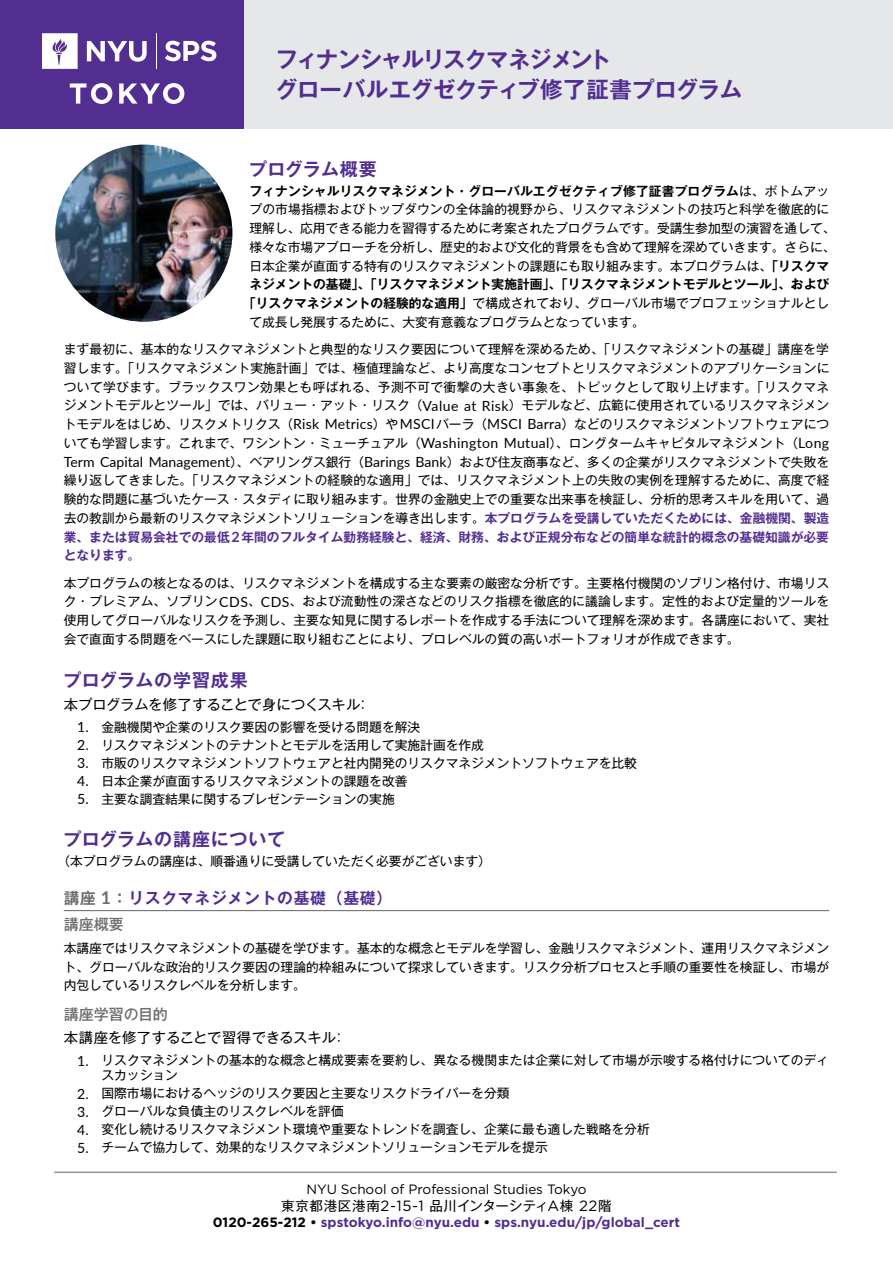
<style>
.page{position:relative;width:893px;height:1263px;background:#fff}
.page>*{position:absolute;margin:0;border:0;box-sizing:border-box;transform-origin:0 0}
.t1{font:700 22.5px/30px "Gothic MB101 Pro De";letter-spacing:-.03em;color:#522e91}
.t2{font:700 18px "Gothic MB101 Pro De";letter-spacing:.035em;color:#522e91}
.t3{font:700 18px "Gothic MB101 Pro De";letter-spacing:.01em;color:#522e91}
.t4{font:700 15.75px "Gothic MB101 Pro De";letter-spacing:.05em;color:#522e91}
.t5{font:500 15px "Gothic MB101 Pro";color:#6d6e71}
.t6{font:14.25px "Gothic MB101 Pro";letter-spacing:.01em;color:#000}
.t7{font:700 13.5px "Gotham";color:#522e91}
.t8{font:13.5px "Gotham";color:#000}
.t9{font:13.5px "Gothic MB101 Pro";letter-spacing:.035em;color:#000}
.t10{font:12.75px/18.8px "Gothic MB101 Pro";color:#000}
.t11{font:700 12.75px "Gothic MB101 Pro De";color:#000}
.t12{font:700 12.75px/18.8px "Gothic MB101 Pro De";color:#522e91}
.s1{font-family:"Gothic MB101 Pro";font-weight:400}
.s2{font-family:"Gothic MB101 Pro De";font-weight:700}
.s3{font-family:"Lato";font-size:14.1px}
.s4{font-family:"Gothic MB101 Pro De";font-weight:700;color:#522e91}
.s5{font-family:"Lato";font-size:14.25px}
.s6{color:#6d6e71}
.s7{font-family:"Lato";font-size:17.7px;color:#6d6e71}
.s8{font-family:"Gotham";font-size:14.85px}
.s9{color:#000}
</style>
<div class="page">
<div style="left:0;top:0;width:246px;height:128px;background:#522e91"></div>
<svg style="left:165px;top:41px;width:51px;height:20px"></svg>
<hr style="left:156px;top:33px;width:1px;height:36px;background:#fff">
<svg style="left:87px;top:41px;width:60px;height:21px"></svg>
<svg style="left:42px;top:33px;width:36px;height:36px"></svg>
<svg style="left:70px;top:83px;width:42px;height:21px"></svg>
<svg style="left:119px;top:83px;width:65px;height:21px"></svg>
<div style="left:245px;top:0;width:648px;height:128px;background:#e6e7e8"></div>
<hr style="left:54px;top:1171px;width:783px;height:2px;background:#939598">
<hr style="left:64px;top:910px;width:765px;height:1px;background:#6d6e71">
<img style="left:55px;top:145px;width:177px;height:177px;border-radius:89px">
<h1 class="t1" style="left:275px;top:42px;width:469px">フィナンシャルリスクマネジメント<br>グローバルエグゼクティブ修了証書プログラム</h1>
<h2 class="t3" style="left:249px;top:154px;width:129px">プログラム概要</h2>
<p class="t11" style="left:249px;top:180px;width:581px">フィナンシャルリスクマネジメント・グローバルエグゼクティブ修了証書プログラム<span class="s1">は、ボトムアッ</span></p>
<p class="t10" style="left:249px;top:198px;width:588px">プの市場指標およびトップダウンの全体論的視野から、リスクマネジメントの技巧と科学を徹底的に理解し、応用できる能力を習得するために考案されたプログラムです。受講生参加型の演習を通して、様々な市場アプローチを分析し、歴史的および文化的背景をも含めて理解を深めていきます。さらに、日本企業が直面する特有のリスクマネジメントの課題にも取り組みます。本プログラムは、<span class="s2">「リスクマ</span></p>
<p class="t11" style="left:249px;top:274px;width:581px">ネジメントの基礎」、「リスクマネジメント実施計画」、「リスクマネジメントモデルとツール」、および</p>
<p class="t10" style="left:249px;top:292px;width:581px;text-indent:-6px"><span class="s2">「リスクマネジメントの経験的な適用」</span>で構成されており、グローバル市場でプロフェッショナルとして成長し発展するために、大変有意義なプログラムとなっています。</p>
<p class="t10" style="left:64px;top:338px;width:767px;text-align:justify">まず最初に、基本的なリスクマネジメントと典型的なリスク要因について理解を深めるため、「リスクマネジメントの基礎」講座を学習します。「リスクマネジメント実施計画」では、極値理論など、より高度なコンセプトとリスクマネジメントのアプリケーションについて学びます。ブラックスワン効果とも呼ばれる、予測不可で衝撃の大きい事象を、トピックとして取り上げます。「リスクマネジメントモデルとツール」では、バリュー・アット・リスク（<span class="s3">Value at Risk</span>）モデルなど、広範に使用されているリスクマネジメントモデルをはじめ、リスクメトリクス（<span class="s3">Risk Metrics</span>）や<span class="s3">MSCI</span>バーラ（<span class="s3">MSCI Barra</span>）などのリスクマネジメントソフトウェアについても学習します。これまで、ワシントン・ミューチュアル（<span class="s3">Washington Mutual</span>）、ロングタームキャピタルマネジメント（<span class="s3">Long Term Capital Management</span>）、ベアリングス銀行（<span class="s3">Barings Bank</span>）および住友商事など、多くの企業がリスクマネジメントで失敗を繰り返してきました。「リスクマネジメントの経験的な適用」では、リスクマネジメント上の失敗の実例を理解するために、高度で経験的な問題に基づいたケース・スタディに取り組みます。世界の金融史上での重要な出来事を検証し、分析的思考スキルを用いて、過去の教訓から最新のリスクマネジメントソリューションを導き出します。<span class="s4">本プログラムを受講していただくためには、金融機関、製造</span></p>
<p class="t12" style="left:64px;top:526px;width:767px">業、または貿易会社での最低<span class="s5">2</span>年間のフルタイム勤務経験と、経済、財務、および正規分布などの簡単な統計的概念の基礎知識が必要となります。</p>
<p class="t10" style="left:64px;top:572px;width:767px;text-align:justify">本プログラムの核となるのは、リスクマネジメントを構成する主な要素の厳密な分析です。主要格付機関のソブリン格付け、市場リスク・プレミアム、ソブリン<span class="s3">CDS</span>、<span class="s3">CDS</span>、および流動性の深さなどのリスク指標を徹底的に議論します。定性的および定量的ツールを使用してグローバルなリスクを予測し、主要な知見に関するレポートを作成する手法について理解を深めます。各講座において、実社会で直面する問題をベースにした課題に取り組むことにより、プロレベルの質の高いポートフォリオが作成できます。</p>
<h2 class="t2" style="left:64px;top:665px;width:186px">プログラムの学習成果</h2>
<p class="t6" style="left:64px;top:693px;width:308px">本プログラムを修了することで身につくスキル：</p>
<p class="t10" style="left:77px;top:716px;width:561px;line-height:18px"><span class="s3">1.</span>　金融機関や企業のリスク要因の影響を受ける問題を解決<br><span class="s3">2.</span>　リスクマネジメントのテナントとモデルを活用して実施計画を作成<br><span class="s3">3.</span>　市販のリスクマネジメントソフトウェアと社内開発のリスクマネジメントソフトウェアを比較<span class="s3">4.</span>　日本企業が直面するリスクマネジメントの課題を改善<br><span class="s3">5.</span>　主要な調査結果に関するプレゼンテーションの実施</p>
<h2 class="t2" style="left:64px;top:824px;width:223px">プログラムの講座について</h2>
<p class="t10" style="left:57px;top:849px;width:435px">（本プログラムの講座は、順番通りに受講していただく必要がございます）</p>
<p class="t4" style="left:64px;top:885px;width:330px"><span class="s6">講座</span> <span class="s7">1</span><span class="s6">：</span>リスクマネジメントの基礎（基礎）</p>
<p class="t5" style="left:64px;top:912px;width:62px">講座概要</p>
<p class="t10" style="left:64px;top:937px;width:767px;text-align:justify">本講座ではリスクマネジメントの基礎を学びます。基本的な概念とモデルを学習し、金融リスクマネジメント、運用リスクマネジメント、グローバルな政治的リスク要因の理論的枠組みについて探求していきます。リスク分析プロセスと手順の重要性を検証し、市場が内包しているリスクレベルを分析します。</p>
<p class="t5" style="left:64px;top:1002px;width:105px">講座学習の目的</p>
<p class="t6" style="left:64px;top:1026px;width:284px">本講座を修了することで習得できるスキル：</p>
<p class="t10" style="left:101px;top:1051px;width:729px;line-height:15px;text-indent:-24px"><span class="s3">1.</span> リスクマネジメントの基本的な概念と構成要素を要約し、異なる機関または企業に対して市場が示唆する格付けについてのディスカッション</p>
<p class="t10" style="left:77px;top:1083px;width:574px;line-height:18px"><span class="s3">2.</span>　国際市場におけるヘッジのリスク要因と主要なリスクドライバーを分類<br><span class="s3">3.</span>　グローバルな負債主のリスクレベルを評価<br><span class="s3">4.</span>　変化し続けるリスクマネジメント環境や重要なトレンドを調査し、企業に最も適した戦略を分析<span class="s3">5.</span>　チームで協力して、効果的なリスクマネジメントソリューションモデルを提示</p>
<p class="t8" style="left:306px;top:1180px;width:282px">NYU School of Professional Studies Tokyo</p>
<p class="t9" style="left:281px;top:1194px;width:332px">東京都港区港南<span class="s8">2-15-1</span> 品川インターシティ<span class="s8">A</span>棟 <span class="s8">22</span>階</p>
<p class="t7" style="left:213px;top:1213px;width:469px"><span class="s9">0120-265-212 •</span> spstokyo.info@nyu.edu <span class="s9">•</span> sps.nyu.edu/jp/global_cert</p>
</div>
